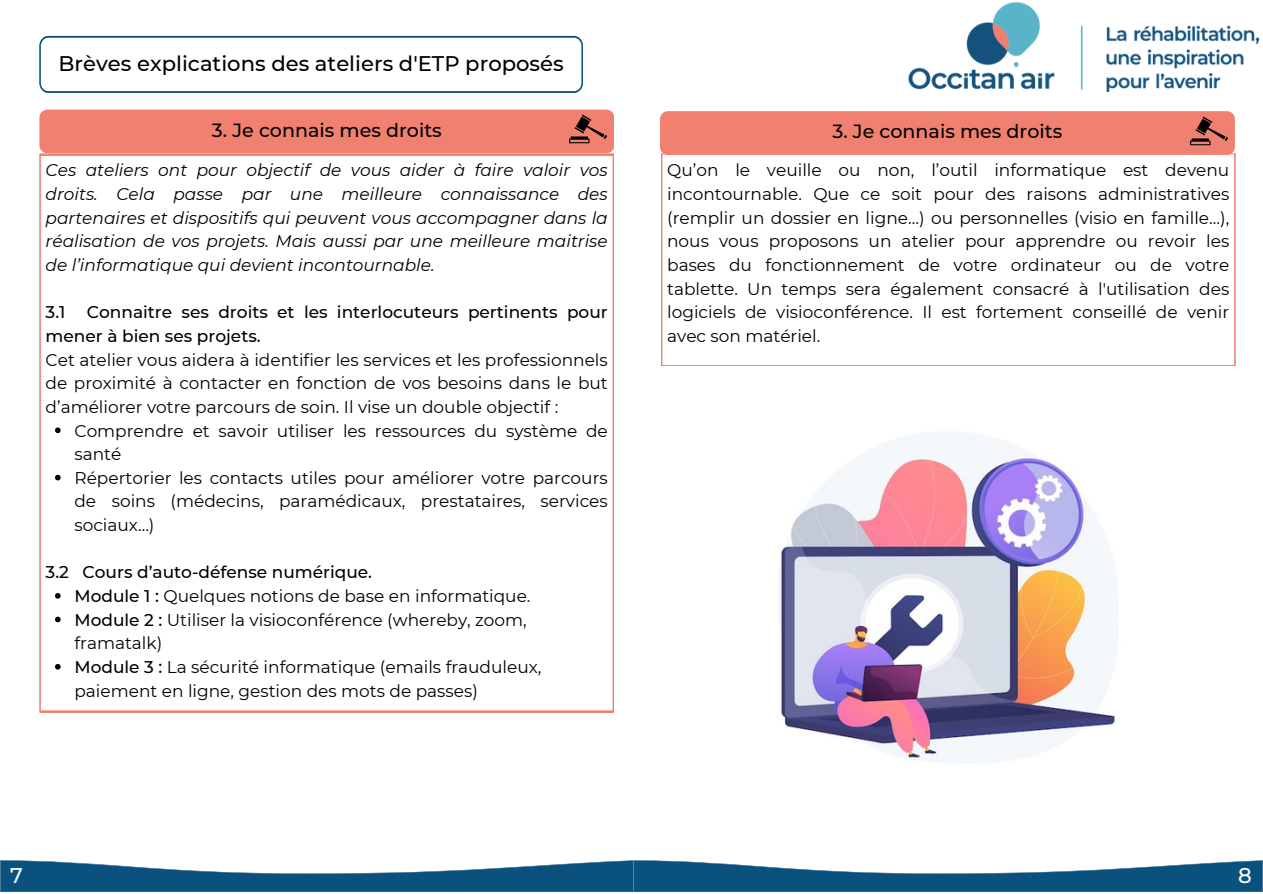
<style>
.page{position:relative;width:1263px;height:894px;background:#fff}
.page>*{position:absolute;margin:0;border:0;box-sizing:border-box;transform-origin:0 0}
.t1{font:500 21.15px "Montserrat";color:#000}
.t2{font:500 21.15px "Montserrat";color:#fff}
.t3{font:500 19.05px "Montserrat";color:#000}
.t4{font:16.95px/23.7px "Montserrat";color:#000;text-align:justify}
.t5{font:italic 16.95px/23.7px "Montserrat";color:#000;text-align:justify}
.t6{font:500 16.95px/23.7px "Montserrat";color:#000}
.s1{font-weight:500}
</style>
<div class="page">
<svg style="left:39px;top:36px;width:544px;height:57px"></svg>
<svg style="left:39px;top:153px;width:575px;height:559px"></svg>
<svg style="left:55px;top:427px;width:6px;height:6px"></svg>
<svg style="left:55px;top:474px;width:6px;height:6px"></svg>
<svg style="left:55px;top:593px;width:6px;height:5px"></svg>
<svg style="left:55px;top:616px;width:6px;height:6px"></svg>
<svg style="left:55px;top:663px;width:6px;height:6px"></svg>
<div style="left:39px;top:110px;width:575px;height:43px;background:#f08170"></div>
<img style="left:570px;top:111px;width:37px;height:36px">
<img style="left:909px;top:1px;width:351px;height:90px">
<svg style="left:0;top:860px;width:1263px;height:31px"></svg>
<img style="left:778px;top:432px;width:340px;height:331px">
<svg style="left:661px;top:153px;width:575px;height:213px"></svg>
<div style="left:660px;top:111px;width:575px;height:44px;background:#f08170"></div>
<img style="left:1190px;top:113px;width:37px;height:36px">
<p class="t1" style="left:59px;top:50px;width:507px">Brèves explications des ateliers d'ETP proposés</p>
<p class="t3" style="left:212px;top:118px;width:231px">3. Je connais mes droits</p>
<p class="t5" style="left:46px;top:158px;width:564px">Ces ateliers ont pour objectif de vous aider à faire valoir vos droits. Cela passe par une meilleure connaissance des partenaires et dispositifs qui peuvent vous accompagner dans la réalisation de vos projets. Mais aussi par une meilleure maitrise de l’informatique qui devient incontournable.</p>
<p class="t6" style="left:46px;top:300px;width:21px">3.1</p>
<p class="t6" style="left:46px;top:300px;width:564px;text-indent:41px">Connaitre ses droits et les interlocuteurs pertinents pour mener à bien ses projets.</p>
<p class="t4" style="left:46px;top:347px;width:564px">Cet atelier vous aidera à identifier les services et les professionnels de proximité à contacter en fonction de vos besoins dans le but d’améliorer votre parcours de soin. Il vise un double objectif :</p>
<p class="t4" style="left:74px;top:418px;width:535px">Comprendre et savoir utiliser les ressources du système de santé</p>
<p class="t4" style="left:74px;top:465px;width:535px">Répertorier les contacts utiles pour améliorer votre parcours de soins (médecins, paramédicaux, prestataires, services sociaux…)</p>
<p class="t6" style="left:46px;top:560px;width:328px">3.2 Cours d’auto-défense numérique.</p>
<p class="t4" style="left:74px;top:584px;width:458px"><span class="s1">Module 1 :</span> Quelques notions de base en informatique.</p>
<p class="t4" style="left:74px;top:607px;width:454px"><span class="s1">Module 2 :</span> Utiliser la visioconférence (whereby, zoom, framatalk)</p>
<p class="t4" style="left:74px;top:654px;width:468px"><span class="s1">Module 3 :</span> La sécurité informatique (emails frauduleux, paiement en ligne, gestion des mots de passes)</p>
<p class="t3" style="left:832px;top:120px;width:231px">3. Je connais mes droits</p>
<p class="t4" style="left:667px;top:158px;width:564px">Qu’on le veuille ou non, l’outil informatique est devenu incontournable. Que ce soit pour des raisons administratives (remplir un dossier en ligne…) ou personnelles (visio en famille…), nous vous proposons un atelier pour apprendre ou revoir les bases du fonctionnement de votre ordinateur ou de votre tablette. Un temps sera également consacré à l'utilisation des logiciels de visioconférence. Il est fortement conseillé de venir avec son matériel.</p>
<p class="t2" style="left:10px;top:861px;width:14px">7</p>
<p class="t2" style="left:1238px;top:861px;width:15px">8</p>
</div>
